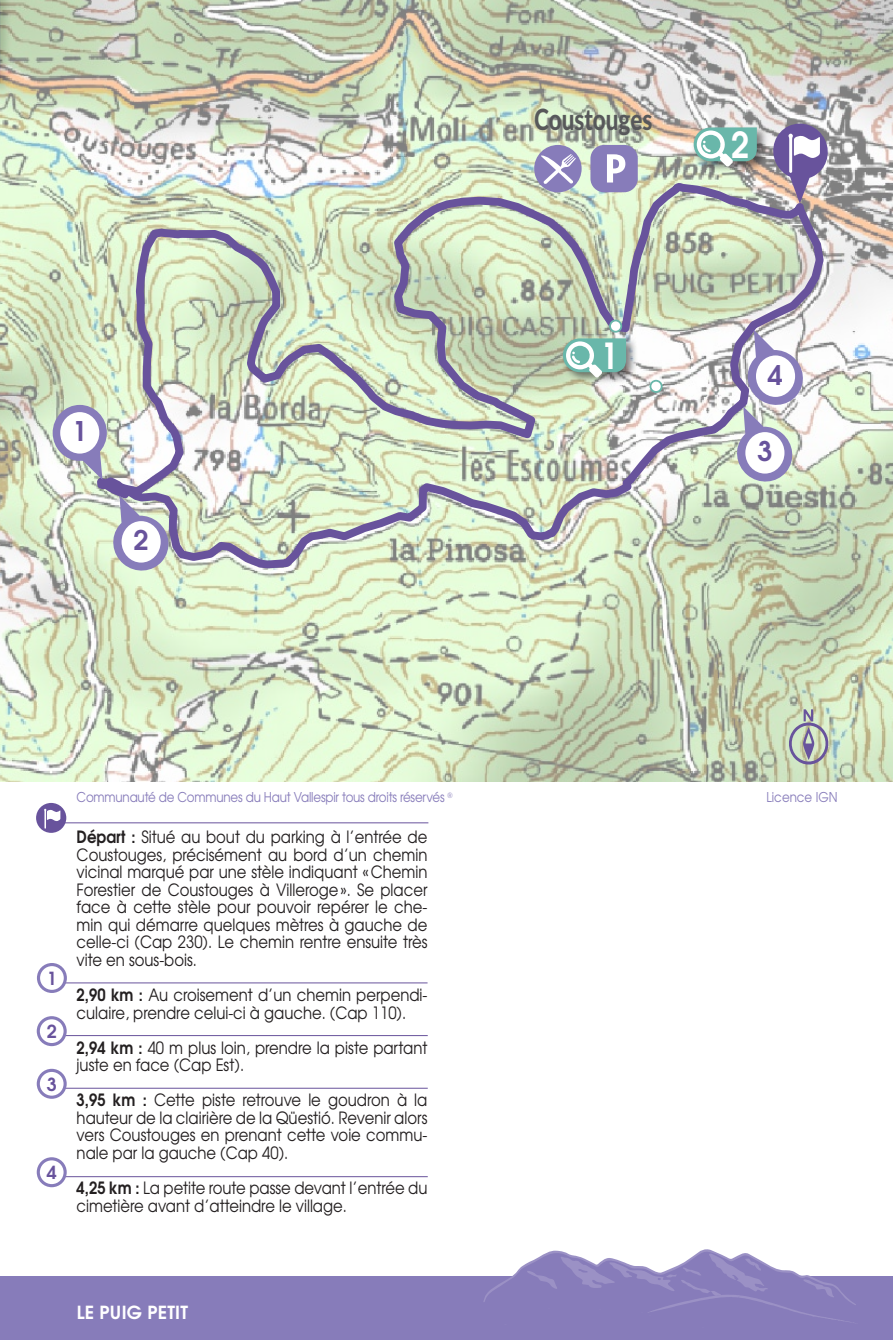
<style>
.page{position:relative;width:893px;height:1340px;background:#fff}
.page>*{position:absolute;margin:0;border:0;box-sizing:border-box;transform-origin:0 0}
.t1{font:700 35.77px "Te X Gyre Adventor";color:#fff;scale:.9 1}
.t2{font:800 29.25px "Lato";color:#57585a;scale:.77 1}
.t3{font:700 27px "Te X Gyre Adventor";color:#68539c}
.t4{font:700 18px "Te X Gyre Adventor";letter-spacing:.015em;color:#fff}
.t5{font:700 18px "Te X Gyre Adventor";color:#68539c}
.t6{font:16.88px/17.6px "Te X Gyre Adventor";color:#231f20;scale:.88 1}
.t7{font:13.5px "Te X Gyre Adventor";letter-spacing:-.015em;color:#877cba;scale:.88 1}
.s1{font-weight:700}
</style>
<div class="page">
<div style="left:0;top:1275px;width:893px;height:64px;background:#877cba"></div>
<svg style="left:483px;top:1249px;width:391px;height:73px"></svg>
<img style="left:0;top:0;width:893px;height:781px">
<svg style="left:92px;top:176px;width:736px;height:396px;background:#cad3c1"></svg>
<hr style="left:59px;top:982px;width:369px;height:1px;background:#68539c">
<svg style="left:37px;top:963px;width:30px;height:30px"></svg>
<div style="left:40px;top:966px;width:24px;height:23px;background:#fff;border-radius:50%"></div>
<hr style="left:54px;top:1035px;width:374px;height:1px;background:#68539c">
<svg style="left:37px;top:1016px;width:30px;height:30px"></svg>
<div style="left:40px;top:1019px;width:24px;height:24px;background:#fff;border-radius:50%"></div>
<hr style="left:54px;top:1087px;width:374px;height:1px;background:#68539c">
<svg style="left:37px;top:1068px;width:30px;height:30px"></svg>
<div style="left:40px;top:1071px;width:24px;height:24px;background:#fff;border-radius:50%"></div>
<hr style="left:54px;top:1176px;width:374px;height:1px;background:#68539c">
<svg style="left:37px;top:1157px;width:30px;height:30px"></svg>
<div style="left:40px;top:1160px;width:24px;height:24px;background:#fff;border-radius:50%"></div>
<hr style="left:58px;top:822px;width:370px;height:1px;background:#68539c">
<div style="left:36px;top:803px;width:30px;height:29px;background:#68539c;border-radius:50%"></div>
<svg style="left:44px;top:808px;width:16px;height:20px"></svg>
<div style="left:590px;top:145px;width:48px;height:47px;background:#877cba;border-radius:14px"></div>
<svg style="left:607px;top:154px;width:18px;height:28px"></svg>
<div style="left:534px;top:145px;width:48px;height:47px;background:#877cba;border-radius:50%"></div>
<svg style="left:541px;top:154px;width:35px;height:30px"></svg>
<svg style="left:769px;top:120px;width:63px;height:83px"></svg>
<div style="left:691px;top:125px;width:77px;height:48px;background:#231f20;opacity:.58"></div>
<svg style="left:694px;top:127px;width:63px;height:39px"></svg>
<div style="left:560px;top:336px;width:78px;height:48px;background:#231f20;opacity:.58"></div>
<svg style="left:563px;top:338px;width:63px;height:39px"></svg>
<div style="left:610px;top:320px;width:11px;height:12px;background:#fff;border-radius:50%"></div>
<div style="left:609px;top:319px;width:13px;height:13px;border:2px solid #69b7aa;border-radius:50%"></div>
<div style="left:650px;top:381px;width:12px;height:11px;background:#fff;border-radius:50%"></div>
<div style="left:649px;top:380px;width:14px;height:13px;border:2px solid #69b7aa;border-radius:50%"></div>
<svg style="left:787px;top:709px;width:43px;height:57px;background:#b5bcb2"></svg>
<svg style="left:110px;top:495px;width:62px;height:79px;background:#b0b1c1"></svg>
<div style="left:122px;top:521px;width:39px;height:41px;background:#fff;border-radius:50%"></div>
<div style="left:53px;top:405px;width:54px;height:56px;background:#877cba;border-radius:50%"></div>
<svg style="left:73px;top:432px;width:29px;height:48px"></svg>
<div style="left:60px;top:412px;width:39px;height:41px;background:#fff;border-radius:50%"></div>
<svg style="left:734px;top:330px;width:72px;height:155px"></svg>
<div style="left:745px;top:432px;width:39px;height:41px;background:#fff;border-radius:50%"></div>
<p class="t3" style="left:72px;top:408px;width:17px">1</p>
<p class="t3" style="left:134px;top:517px;width:17px">2</p>
<p class="t2" style="left:534px;top:98px;width:155px">Coustouges</p>
<p class="t1" style="left:600px;top:325px;width:22px">1</p>
<p class="t1" style="left:731px;top:114px;width:22px">2</p>
<p class="t3" style="left:768px;top:351px;width:17px">4</p>
<p class="t3" style="left:757px;top:428px;width:17px">3</p>
<p class="t5" style="left:47px;top:962px;width:12px">1</p>
<p class="t5" style="left:47px;top:1015px;width:12px">2</p>
<p class="t5" style="left:47px;top:1068px;width:12px">3</p>
<p class="t5" style="left:47px;top:1156px;width:12px">4</p>
<p class="t7" style="left:77px;top:786px;width:429px">Communauté de Communes du Haut Vallespir tous droits réservés <sup>®</sup></p>
<p class="t6" style="left:77px;top:827px;width:400px;text-align:justify"><span class="s1">Départ :</span> Situé au bout du parking à l’entrée de Coustouges, précisément au bord d’un chemin vicinal marqué par une stèle indiquant «Chemin Forestier de Coustouges à Villeroge». Se placer face à cette stèle pour pouvoir repérer le che&shy;min qui démarre quelques mètres à gauche de celle-ci (Cap 230). Le chemin rentre ensuite très vite en sous-bois.</p>
<p class="t6" style="left:77px;top:985px;width:400px"><span class="s1">2,90 km :</span> Au croisement d’un chemin perpendi&shy;culaire, prendre celui-ci à gauche. (Cap 110).</p>
<p class="t6" style="left:77px;top:1037px;width:400px"><span class="s1">2,94 km :</span> 40 m plus loin, prendre la piste partant juste en face (Cap Est).</p>
<p class="t6" style="left:77px;top:1090px;width:400px;text-align:justify"><span class="s1">3,95 km :</span> Cette piste retrouve le goudron à la hauteur de la clairière de la Qüestió. Revenir alors vers Coustouges en prenant cette voie commu&shy;nale par la gauche (Cap 40).</p>
<p class="t6" style="left:77px;top:1178px;width:400px"><span class="s1">4,25 km :</span> La petite route passe devant l’entrée du cimetière avant d’atteindre le village.</p>
<p class="t4" style="left:77px;top:1296px;width:113px">LE PUIG PETIT</p>
<p class="t7" style="left:766px;top:786px;width:82px">Licence IGN</p>
</div>
